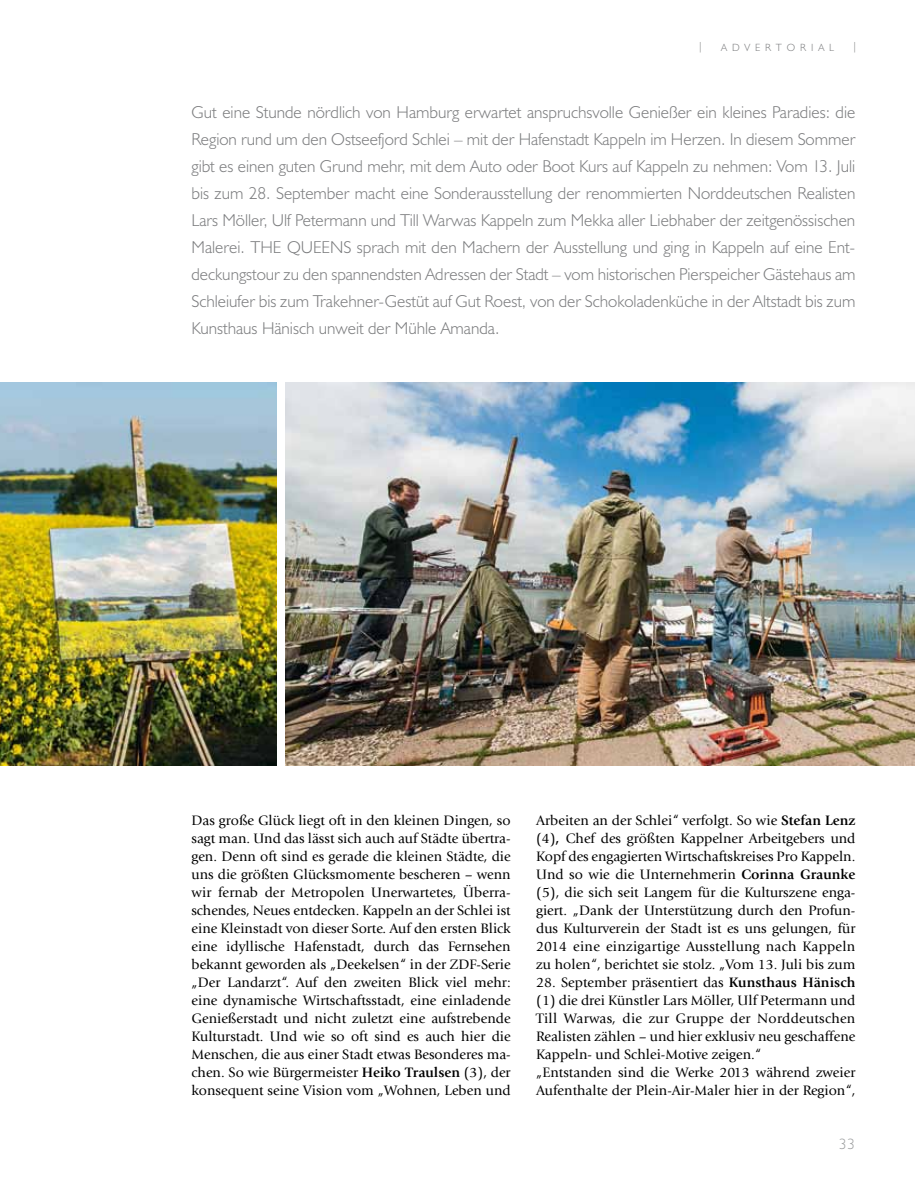
<style>
.page{position:relative;width:915px;height:1191px;background:#fff}
.page>*{position:absolute;margin:0;border:0;box-sizing:border-box;transform-origin:0 0}
.t1{font:300 17.25px/27px "Humanist 521 BT";color:#7b7c7e;text-align:justify}
.t2{font:300 15px "Humanist 521 BT";color:#9c9e9f}
.t3{font:14.25px/18px "Giovanni";color:#000;text-align:justify}
.t4{font:300 10.5px "Humanist 521 BT";letter-spacing:.47em;color:#7b7c7e}
.s1{font-weight:700}
</style>
<div class="page">
<img style="left:285px;top:383px;width:629px;height:382px">
<img style="left:0;top:383px;width:276px;height:382px">
<p class="t4" style="left:697px;top:39px;width:7px">|</p>
<p class="t4" style="left:721px;top:41px;width:114px">a dv ert oria l</p>
<p class="t4" style="left:852px;top:39px;width:7px">|</p>
<p class="t1" style="left:191px;top:99px;width:665px">Gut eine Stunde nördlich von Hamburg erwartet anspruchsvolle Genießer ein kleines Paradies: die Region rund um den Ostseefjord Schlei – mit der Hafenstadt Kappeln im Herzen. I n diesem Sommer gibt es einen guten Grund mehr, mit dem Auto oder Boot Kurs auf Kappeln zu nehmen: Vom 13. Juli bis zum 28. September macht eine Sonderausstellung der renommierten Norddeutschen Realisten Lars Möller, Ulf Petermann und Till Warwas Kappeln zum Mekka aller Liebhaber der zeitgenössischen Malerei. THE QUEENS sprach mit den Machern der Ausstellung und ging in Kappeln auf eine Ent&shy;deckungstour zu den spannendsten Adressen der Stadt – vom historischen Pierspeicher Gästehaus am Schleiufer bis zum Trakehner-Gestüt auf Gut Roest, von der Schokoladenküche in der Altstadt bis zum Kunsthaus Hänisch unweit der M ühle Amanda.</p>
<p class="t3" style="left:191px;top:812px;width:320px">Das große Glück liegt oft in den kleinen Dingen, so sagt man. Und das lässt sich auch auf Städte übertra&shy;gen. Denn oft sind es gerade die kleinen Städte, die uns die größten Glücksmomente bescheren – wenn wir fernab der Metropolen Unerwartetes, Überra&shy;schendes, Neues entdecken. Kappeln an der Schlei ist eine Kleinstadt von dieser Sorte. Auf den ersten Blick eine idyllische Hafenstadt, durch das Fernsehen bekannt geworden als „Deekelsen“ in der ZDF-Serie „Der Landarzt“. Auf den zweiten Blick viel mehr: eine dynamische Wirtschaftsstadt, eine einladende Genießerstadt und nicht zuletzt eine aufstrebende Kulturstadt. Und wie so oft sind es auch hier die Menschen, die aus einer Stadt etwas Besonderes ma&shy;chen. So wie Bürgermeister <span class="s1">Heiko Traulsen</span> (3), der konsequent seine Vision vom „Wohnen, Leben und</p>
<p class="t3" style="left:536px;top:811px;width:320px">Arbeiten an der Schlei“ verfolgt. So wie <span class="s1">Stefan Lenz </span>(4)<span class="s1">,</span> Chef des größten Kappelner Arbeitgebers und Kopf des engagierten Wirtschaftskreises Pro Kappeln.<br>Und so wie die Unternehmerin <span class="s1">Corinna Graunke </span>(5), die sich seit Langem für die Kulturszene enga&shy;giert. „Dank der Unterstützung durch den Profun&shy;dus Kulturverein der Stadt ist es uns gelungen, für 2014 eine einzigartige Ausstellung nach Kappeln zu holen“, berichtet sie stolz. „Vom 13. Juli bis zum</p>
<p class="t3" style="left:536px;top:973px;width:320px;text-align:left">28. September präsentiert das <span class="s1">Kunsthaus Hänisch </span>(1) die drei Künstler Lars Möller, Ulf Petermann und Till Warwas, die zur Gruppe der Norddeutschen Realisten zählen – und hier exklusiv neu geschaffene Kappeln- und Schlei-Motive zeigen.“<br>„Entstanden sind die Werke 2013 während zweier Aufenthalte der Plein-Air-Maler hier in der Region“,</p>
<p class="t2" style="left:838px;top:1135px;width:17px">33</p>
</div>
